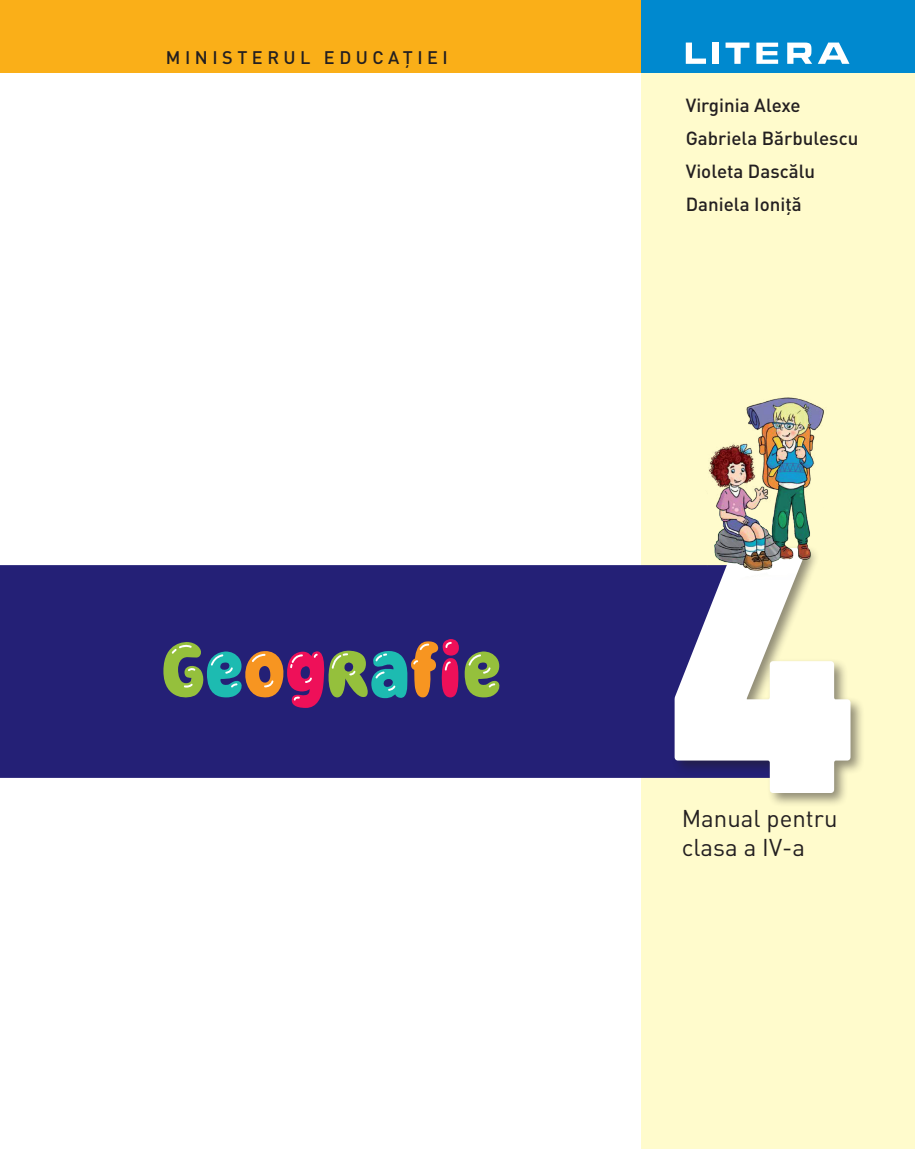
<style>
.page{position:relative;width:915px;height:1149px;background:#fff}
.page>*{position:absolute;margin:0;border:0;box-sizing:border-box;transform-origin:0 0}
.t1{font:900 360px "DIN Next LT Pro";color:#fff;scale:.95 1}
.t2{font:24px/28.8px "DIN Pro";color:#231f20}
.t3{font:500 18.75px/33.2px "DIN Pro";color:#231f20}
.t4{font:500 18px "DIN Pro";letter-spacing:.25em;color:#231f20}
</style>
<div class="page">
<div style="left:641px;top:72px;width:273px;height:1076px;background:#fffbcc"></div>
<div style="left:0;top:565px;width:671px;height:212px;background:#242076"></div>
<div style="left:671px;top:545px;width:194px;height:263px;background:#231f20;opacity:.5"></div>
<div style="left:0;top:0;width:914px;height:72px;background:#faaf18"></div>
<div style="left:641px;top:0;width:273px;height:72px;background:#0089cf"></div>
<svg style="left:163px;top:638px;width:295px;height:69px;background:#61556c"></svg>
<svg style="left:464px;top:651px;width:36px;height:46px;background:#779254"></svg>
<img style="left:686px;top:397px;width:151px;height:182px">
<svg style="left:685px;top:43px;width:20px;height:21px"></svg>
<div style="left:712px;top:43px;width:6px;height:21px;background:#fff"></div>
<svg style="left:725px;top:43px;width:24px;height:21px"></svg>
<svg style="left:756px;top:43px;width:21px;height:21px"></svg>
<svg style="left:787px;top:43px;width:62px;height:21px"></svg>
<p class="t4" style="left:166px;top:43px;width:283px">MINISTERUL EDUCAȚIEI</p>
<p class="t3" style="left:685px;top:86px;width:174px">Virginia Alexe<br>Gabriela Bărbulescu<br>Violeta Dascălu<br>Daniela Ioniță</p>
<h1 class="t1" style="left:664px;top:455px;width:207px">4</h1>
<p class="t2" style="left:681px;top:801px;width:157px">Manual pentru clasa a IV-a</p>
</div>
